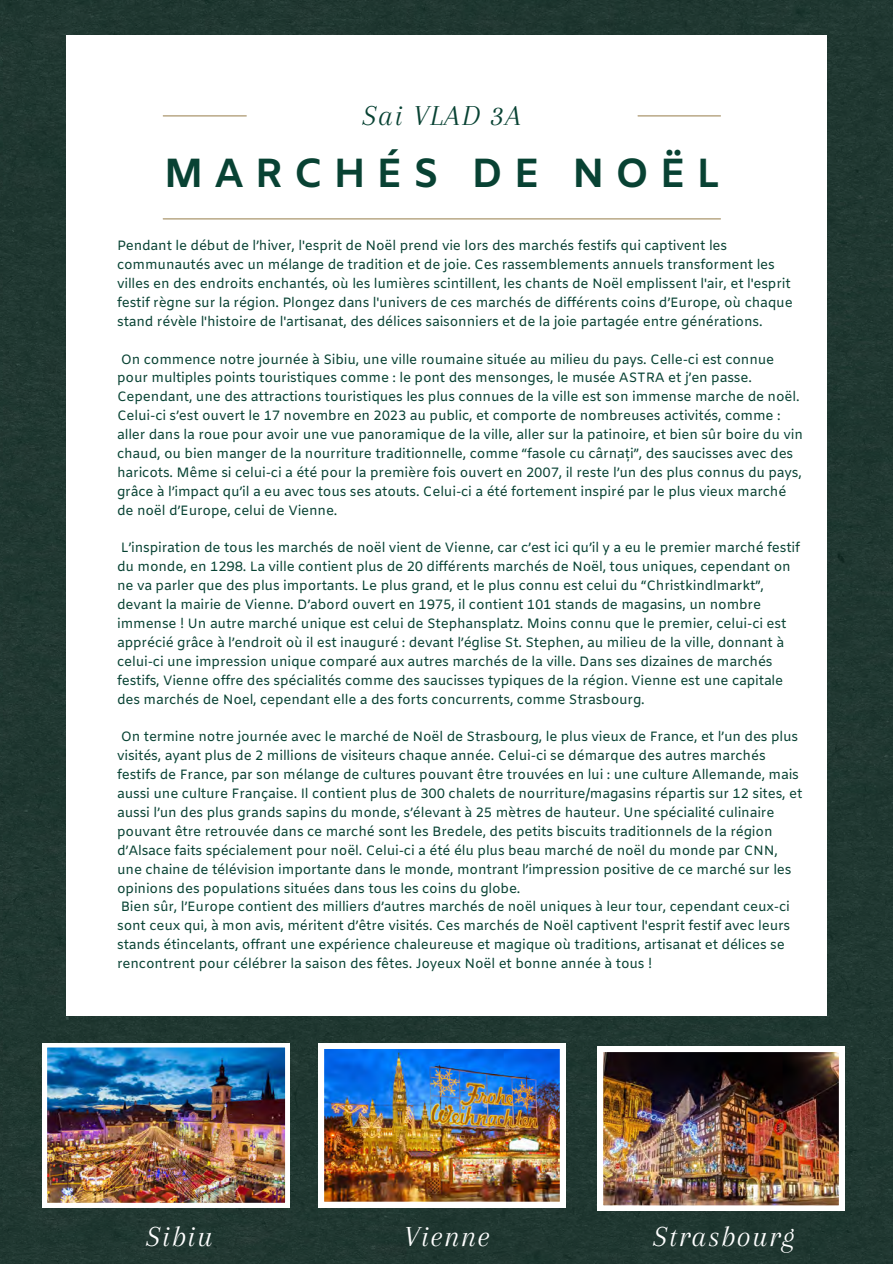
<style>
.page{position:relative;width:893px;height:1264px;background:#fff}
.page>*{position:absolute;margin:0;border:0;box-sizing:border-box;transform-origin:0 0}
.t1{font:700 40.65px "Amiko";letter-spacing:.26em;color:#084233}
.t2{font:italic 30.15px "Arapey";letter-spacing:.05em;color:#fff}
.t3{font:italic 30px "Arapey";letter-spacing:.05em;color:#084233}
.t4{font:13.5px/18.9px "Amiko";letter-spacing:-.015em;color:#084233}
</style>
<div class="page">
<div style="left:0;top:0;width:892px;height:1263px;background:#203731"></div>
<div style="left:66px;top:36px;width:760px;height:979px;background:#fff"></div>
<hr style="left:638px;top:115px;width:82px;height:1px;background:#a28b5d">
<hr style="left:163px;top:115px;width:83px;height:1px;background:#a28b5d">
<hr style="left:163px;top:218px;width:557px;height:1px;background:#a28b5d">
<img style="left:43px;top:1042px;width:246px;height:165px">
<img style="left:597px;top:1046px;width:247px;height:164px">
<img style="left:318px;top:1043px;width:247px;height:164px">
<p class="t3" style="left:363px;top:99px;width:160px">Sai VLAD 3A</p>
<p class="t1" style="left:164px;top:149px;width:557px">MARCHÉS DE NOËL</p>
<p class="t4" style="left:117px;top:237px;width:677px">Pendant le début de l’hiver, l'esprit de Noël prend vie lors des marchés festifs qui captivent les communautés avec un mélange de tradition et de joie. Ces rassemblements annuels transforment les villes en des endroits enchantés, où les lumières scintillent, les chants de Noël emplissent l'air, et l'esprit festif règne sur la région. Plongez dans l'univers de ces marchés de différents coins d’Europe, où chaque stand révèle l'histoire de l'artisanat, des délices saisonniers et de la joie partagée entre générations.</p>
<p class="t4" style="left:117px;top:350px;width:687px">On commence notre journée à Sibiu, une ville roumaine située au milieu du pays. Celle-ci est connue pour multiples points touristiques comme : le pont des mensonges, le musée ASTRA et j’en passe.<br>Cependant, une des attractions touristiques les plus connues de la ville est son immense marche de noël.<br>Celui-ci s’est ouvert le 17 novembre en 2023 au public, et comporte de nombreuses activités, comme : aller dans la roue pour avoir une vue panoramique de la ville, aller sur la patinoire, et bien sûr boire du vin chaud, ou bien manger de la nourriture traditionnelle, comme “fasole cu cârnați”, des saucisses avec des haricots. Même si celui-ci a été pour la première fois ouvert en 2007, il reste l’un des plus connus du pays, grâce à l’impact qu’il a eu avec tous ses atouts. Celui-ci a été fortement inspiré par le plus vieux marché de noël d’Europe, celui de Vienne.</p>
<p class="t4" style="left:117px;top:539px;width:684px">L’inspiration de tous les marchés de noël vient de Vienne, car c’est ici qu’il y a eu le premier marché festif du monde, en 1298. La ville contient plus de 20 différents marchés de Noël, tous uniques, cependant on ne va parler que des plus importants. Le plus grand, et le plus connu est celui du “Christkindlmarkt”, devant la mairie de Vienne. D’abord ouvert en 1975, il contient 101 stands de magasins, un nombre immense ! Un autre marché unique est celui de Stephansplatz. Moins connu que le premier, celui-ci est apprécié grâce à l’endroit où il est inauguré : devant l’église St. Stephen, au milieu de la ville, donnant à celui-ci une impression unique comparé aux autres marchés de la ville. Dans ses dizaines de marchés festifs, Vienne offre des spécialités comme des saucisses typiques de la région. Vienne est une capitale des marchés de Noel, cependant elle a des forts concurrents, comme Strasbourg.</p>
<p class="t4" style="left:117px;top:728px;width:686px">On termine notre journée avec le marché de Noël de Strasbourg, le plus vieux de France, et l’un des plus visités, ayant plus de 2 millions de visiteurs chaque année. Celui-ci se démarque des autres marchés festifs de France, par son mélange de cultures pouvant être trouvées en lui : une culture Allemande, mais aussi une culture Française. Il contient plus de 300 chalets de nourriture/magasins répartis sur 12 sites, et aussi l’un des plus grands sapins du monde, s’élevant à 25 mètres de hauteur. Une spécialité culinaire pouvant être retrouvée dans ce marché sont les Bredele, des petits biscuits traditionnels de la région d’Alsace faits spécialement pour noël. Celui-ci a été élu plus beau marché de noël du monde par CNN, une chaine de télévision importante dans le monde, montrant l’impression positive de ce marché sur les opinions des populations situées dans tous les coins du globe.</p>
<p class="t4" style="left:117px;top:898px;width:674px">Bien sûr, l’Europe contient des milliers d’autres marchés de noël uniques à leur tour, cependant ceux-ci sont ceux qui, à mon avis, méritent d’être visités. Ces marchés de Noël captivent l'esprit festif avec leurs stands étincelants, offrant une expérience chaleureuse et magique où traditions, artisanat et délices se rencontrent pour célébrer la saison des fêtes. Joyeux Noël et bonne année à tous !</p>
<p class="t2" style="left:146px;top:1219px;width:68px">Sibiu</p>
<p class="t2" style="left:404px;top:1219px;width:87px">Vienne</p>
<p class="t2" style="left:653px;top:1219px;width:143px">Strasbourg</p>
</div>
